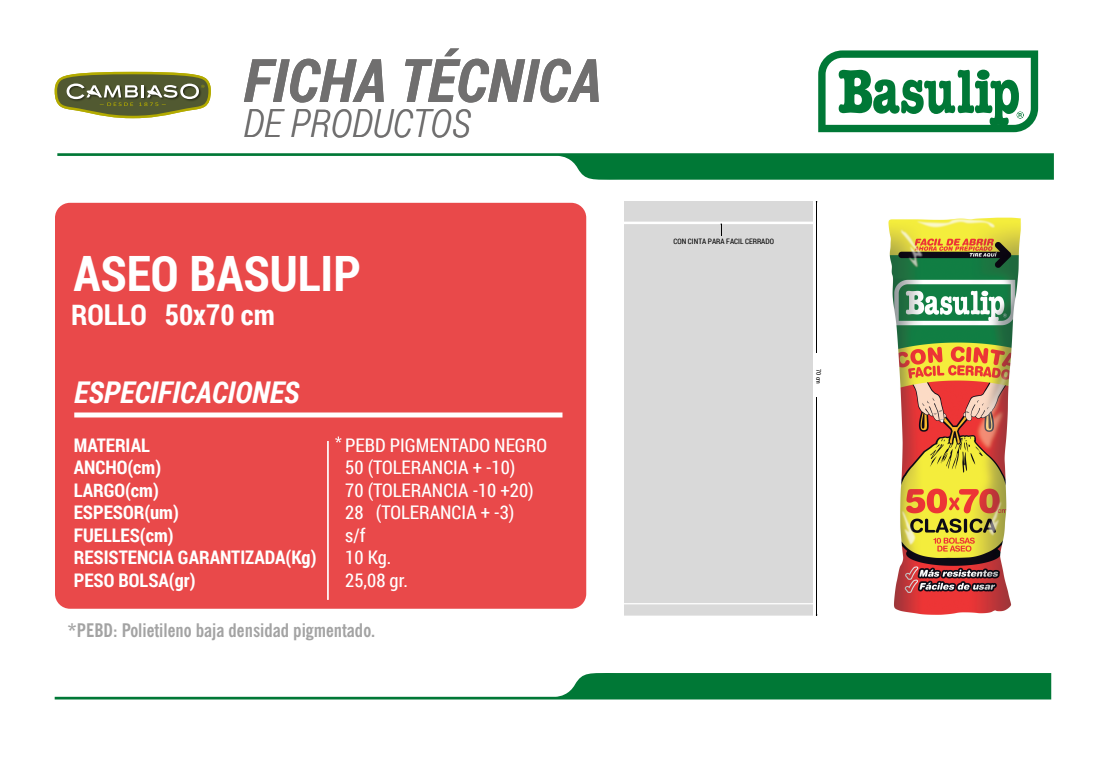
<style>
.page{position:relative;width:1100px;height:765px;background:#fff}
.page>*{position:absolute;margin:0;border:0;box-sizing:border-box;transform-origin:0 0}
.t1{font:italic 700 60px "Roboto Condensed";color:#706f6f}
.t2{font:700 48.75px "Roboto Condensed";color:#fff}
.t3{font:italic 300 38.75px "Roboto Condensed";color:#706f6f}
.t4{font:italic 700 30px "Roboto Condensed";color:#fff}
.t5{font:700 28.75px "Roboto Condensed";color:#fff}
.t6{font:18.75px/22.5px "Roboto Condensed";color:#fff}
.t7{font:700 18.75px/22.5px "Roboto Condensed";color:#fff}
.t8{font:700 condensed 18.75px "News Gothic BT";color:#a3a3a3}
.t9{font:7.5px "Roboto Condensed";color:#000}
.t10{font:6.25px "Roboto Condensed";color:#000}
</style>
<div class="page">
<div style="left:55px;top:203px;width:531px;height:406px;background:#e9494a;border-radius:15px"></div>
<svg style="left:55px;top:673px;width:996px;height:26px"></svg>
<svg style="left:55px;top:72px;width:156px;height:46px"></svg>
<hr style="left:327px;top:441px;width:2px;height:159px;background:#fff">
<div style="left:624px;top:201px;width:188px;height:415px;background:#d9d9d9"></div>
<div style="left:622px;top:603px;width:192px;height:14px;border:1px solid #fff"></div>
<hr style="left:816px;top:201px;width:1px;height:151px;background:#000">
<hr style="left:816px;top:397px;width:1px;height:218px;background:#000">
<svg style="left:57px;top:153px;width:997px;height:27px"></svg>
<svg style="left:818px;top:50px;width:220px;height:82px"></svg>
<div style="left:74px;top:412px;width:488px;height:6px;background:#fff"></div>
<svg style="left:335px;top:437px;width:7px;height:6px"></svg>
<hr style="left:621px;top:222px;width:193px;height:2px;background:#fff">
<svg style="left:721px;top:223px;width:1px;height:13px"></svg>
<img style="left:888px;top:217px;width:133px;height:398px">
<h1 class="t1" style="left:243px;top:39px;width:360px">FICHA TÉCNICA</h1>
<h3 class="t3" style="left:243px;top:96px;width:229px">DE PRODUCTOS</h3>
<h2 class="t2" style="left:74px;top:239px;width:289px">ASEO BASULIP</h2>
<h3 class="t5" style="left:71px;top:295px;width:205px">ROLLO 50x70 cm</h3>
<h3 class="t4" style="left:74px;top:372px;width:226px">ESPECIFICACIONES</h3>
<p class="t7" style="left:74px;top:433px;width:244px">MATERIAL<br>ANCHO(cm)<br>LARGO(cm)<br>ESPESOR(um)<br>FUELLES(cm)<br>RESISTENCIA GARANTIZADA(Kg)<br>PESO BOLSA(gr)</p>
<p class="t6" style="left:345px;top:433px;width:203px">PEBD PIGMENTADO NEGRO<br>50 (TOLERANCIA + -10)<br>70 (TOLERANCIA -10 +20)<br>28 (TOLERANCIA + -3)<br>s/f<br>10 Kg.<br>25,08 gr.</p>
<p class="t8" style="left:68px;top:619px;width:309px">*PEBD: Polietileno baja densidad pigmentado.</p>
<p class="t9" style="left:674px;top:236px;width:102px">CON CINTA PARA FACIL CERRADO</p>
<p class="t10" style="left:823px;top:369px;width:16px;rotate:90deg">70 cm</p>
</div>
